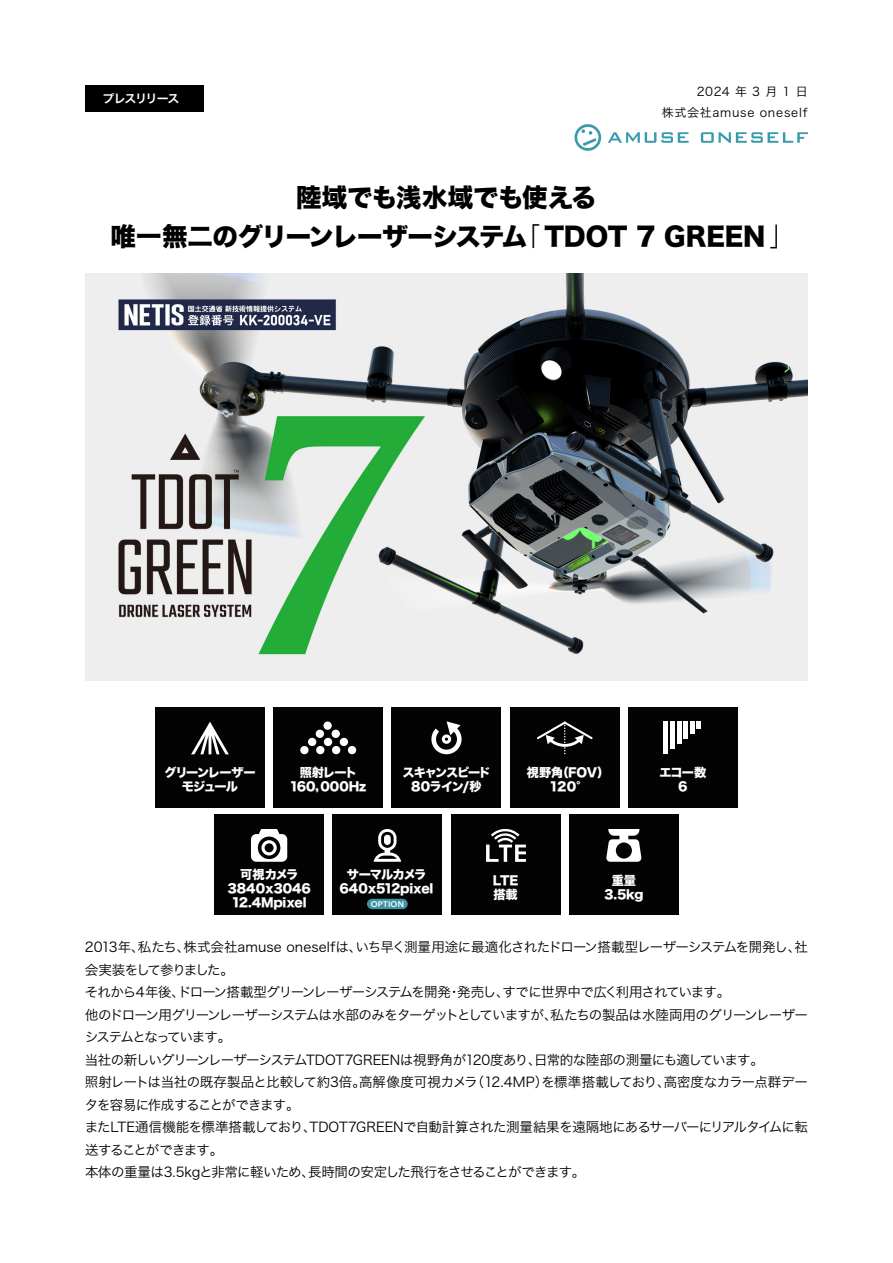
<style>
.page{position:relative;width:893px;height:1263px;background:#fff}
.page>*{position:absolute;margin:0;border:0;box-sizing:border-box;transform-origin:0 0}
.t1{font:25.5px/39px "Hira Kaku Std W8";letter-spacing:-.015em;color:#000;text-align:center}
.t2{font:13.5px/22.5px "Hira Kaku Pro W3";letter-spacing:-.055em;color:#000}
.t3{font:12.15px/14.2px "Hira Kaku Std W8";letter-spacing:-.035em;color:#fff;text-align:center}
.t4{font:12.15px/14.2px "Hira Kaku Std W8";letter-spacing:-.01em;color:#fff;text-align:center}
.t5{font:12.15px/14.2px "Hira Kaku Std W8";letter-spacing:-.095em;color:#fff;text-align:center}
.t6{font:12px/21px "Hira Kaku Pro W3";letter-spacing:.065em;color:#000;text-align:right}
.t7{font:12px "Hira Kaku Pro W6";letter-spacing:-.105em;color:#fff}
.t8{font:600 8.1px "Avenir Next LT Pro";letter-spacing:.03em;color:#fff}
.s1{font-family:"UD Shin Go Pr 6 N";font-weight:300}
</style>
<div class="page">
<img style="left:85px;top:274px;width:722px;height:406px">
<svg style="left:574px;top:124px;width:27px;height:27px"></svg>
<svg style="left:608px;top:132px;width:81px;height:11px"></svg>
<svg style="left:701px;top:132px;width:107px;height:11px"></svg>
<div style="left:85px;top:85px;width:119px;height:26px;background:#000"></div>
<div style="left:569px;top:814px;width:110px;height:101px;background:#030303"></div>
<svg style="left:606px;top:829px;width:36px;height:33px"></svg>
<div style="left:214px;top:814px;width:110px;height:101px;background:#030303"></div>
<svg style="left:251px;top:829px;width:36px;height:33px"></svg>
<div style="left:333px;top:814px;width:109px;height:101px;background:#030303"></div>
<svg style="left:374px;top:829px;width:27px;height:33px"></svg>
<div style="left:367px;top:899px;width:41px;height:10px;background:#3e94a3;border-radius:5px"></div>
<div style="left:451px;top:814px;width:109px;height:101px;background:#030303"></div>
<svg style="left:486px;top:829px;width:40px;height:33px"></svg>
<div style="left:155px;top:707px;width:110px;height:101px;background:#030303"></div>
<svg style="left:191px;top:722px;width:38px;height:32px"></svg>
<div style="left:510px;top:707px;width:109px;height:101px;background:#030303"></div>
<svg style="left:537px;top:721px;width:56px;height:33px"></svg>
<div style="left:273px;top:707px;width:110px;height:101px;background:#030303"></div>
<div style="left:323px;top:721px;width:9px;height:9px;background:#fff;border-radius:50%"></div>
<div style="left:316px;top:730px;width:8px;height:8px;background:#fff;border-radius:50%"></div>
<div style="left:332px;top:730px;width:8px;height:8px;background:#fff;border-radius:50%"></div>
<div style="left:308px;top:738px;width:8px;height:8px;background:#fff;border-radius:50%"></div>
<div style="left:324px;top:738px;width:8px;height:8px;background:#fff;border-radius:50%"></div>
<div style="left:340px;top:738px;width:8px;height:8px;background:#fff;border-radius:50%"></div>
<div style="left:300px;top:746px;width:9px;height:8px;background:#fff;border-radius:50%"></div>
<div style="left:316px;top:746px;width:8px;height:8px;background:#fff;border-radius:50%"></div>
<div style="left:332px;top:746px;width:8px;height:8px;background:#fff;border-radius:50%"></div>
<div style="left:348px;top:746px;width:8px;height:8px;background:#fff;border-radius:50%"></div>
<div style="left:392px;top:707px;width:109px;height:101px;background:#030303"></div>
<svg style="left:431px;top:721px;width:31px;height:33px"></svg>
<div style="left:628px;top:707px;width:110px;height:101px;background:#030303"></div>
<hr style="left:664px;top:722px;width:4px;height:32px;background:#fff">
<hr style="left:670px;top:722px;width:4px;height:27px;background:#fff">
<hr style="left:677px;top:722px;width:4px;height:22px;background:#fff">
<hr style="left:684px;top:722px;width:4px;height:17px;background:#fff">
<hr style="left:690px;top:722px;width:4px;height:12px;background:#fff">
<svg style="left:697px;top:722px;width:4px;height:7px"></svg>
<p class="t7" style="left:102px;top:88px;width:79px">プレスリリース</p>
<p class="t6" style="left:662px;top:81px;width:147px">2024 年 3 月 1 日<br>株式会社amuse oneself</p>
<h1 class="t1" style="left:110px;top:179px;width:686px">陸域でも浅水域でも使える<br>唯一無二のグリーンレーザーシステム<span class="s1">「</span> TDOT 7 GREEN <span class="s1">」</span></h1>
<p class="t4" style="left:290px;top:766px;width:78px">照射レート<br>160，000Hz</p>
<p class="t5" style="left:402px;top:766px;width:90px">スキャンスピード<br>80ライン/秒</p>
<p class="t3" style="left:659px;top:766px;width:49px">エコー数<br>6</p>
<p class="t5" style="left:164px;top:766px;width:93px">グリーンレーザーモジュール</p>
<p class="t3" style="left:548px;top:766px;width:63px;text-align:left;text-indent:-21px">視野角（FOV）<br>１２０°</p>
<p class="t4" style="left:227px;top:867px;width:85px">可視カメラ<br>3840x3046<br>12.4Mpixel</p>
<p class="t3" style="left:339px;top:867px;width:96px">サーマルカメラ<br>640x512pixel</p>
<p class="t3" style="left:493px;top:873px;width:27px;text-align:left">LTE搭載</p>
<p class="t8" style="left:371px;top:899px;width:35px">OPTION</p>
<p class="t3" style="left:604px;top:873px;width:41px">重量<br>3.5kg</p>
<p class="t2" style="left:85px;top:935px;width:725px">2013年、私たち、株式会社amuse oneselfは、いち早く測量用途に最適化されたドローン搭載型レーザーシステムを開発し、社会実装をして参りました。<br>それから4年後、ドローン搭載型グリーンレーザーシステムを開発・発売し、すでに世界中で広く利用されています。<br>他のドローン用グリーンレーザーシステムは水部のみをターゲットとしていますが、私たちの製品は水陸両用のグリーンレーザーシステムとなっています。<br>当社の新しいグリーンレーザーシステムTDOT7GREENは視野角が120度あり、日常的な陸部の測量にも適しています。<br>照射レートは当社の既存製品と比較して約3倍。高解像度可視カメラ（12.4MP）を標準搭載しており、高密度なカラー点群データを容易に作成することができます。<br>またLTE通信機能を標準搭載しており、TDOT7GREENで自動計算された測量結果を遠隔地にあるサーバーにリアルタイムに転送することができます。<br>本体の重量は3.5kgと非常に軽いため、長時間の安定した飛行をさせることができます。</p>
</div>
